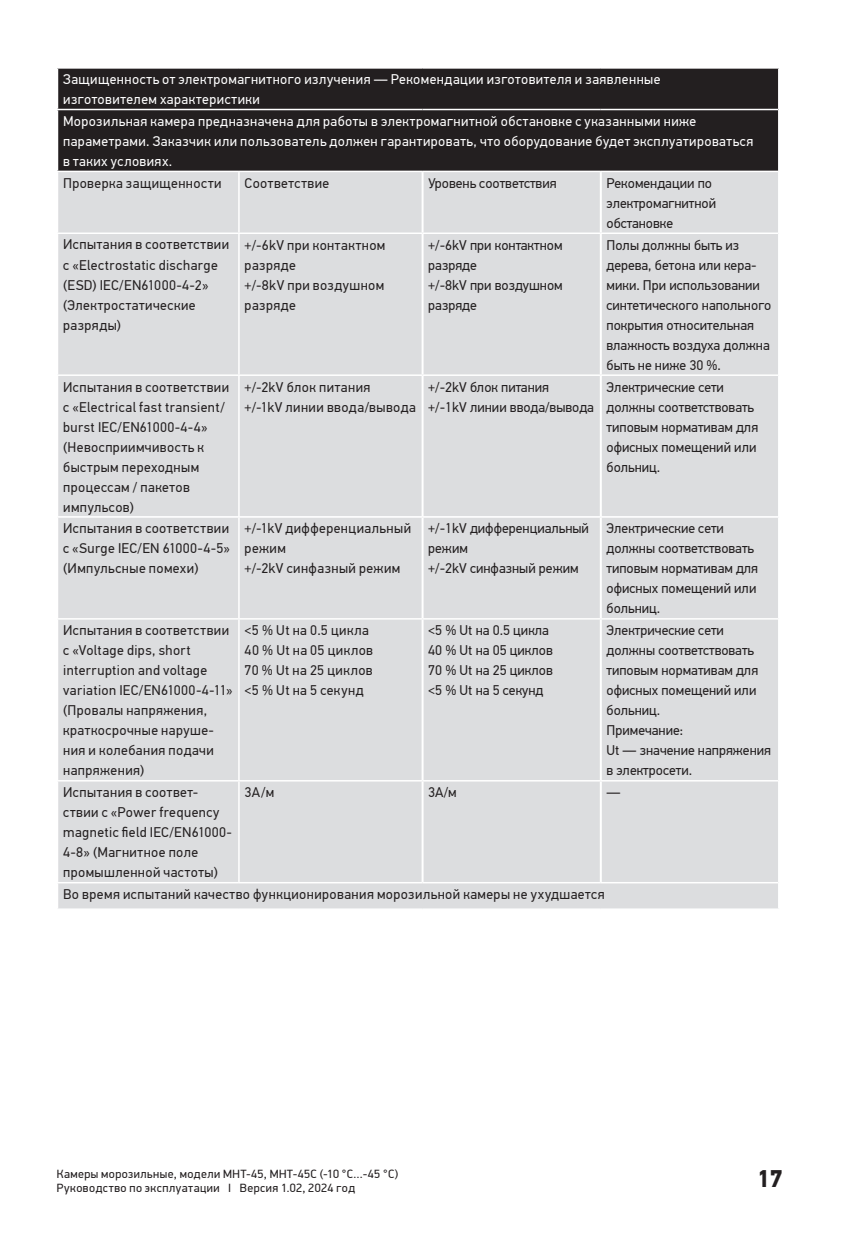
<style>
.page{position:relative;width:868px;height:1248px;background:#fff}
.page>*{position:absolute;margin:0;border:0;box-sizing:border-box;transform-origin:0 0}
.t1{font:700 24px "PF Din Text Pro";color:#231f20}
.t2{font:14px/20px "PF Din Text Pro";letter-spacing:.02em;color:#231f20}
.t3{font:14px/20px "PF Din Text Pro";color:#231f20}
.t4{font:14px/20px "PF Din Text Pro";letter-spacing:.03em;color:#fff}
.t5{font:12px/14px "PF Din Display Pro";letter-spacing:.035em;color:#231f20}
</style>
<div class="page">
<div style="left:57px;top:68px;width:722px;height:41px;background:#231f20"></div>
<div style="left:57px;top:109px;width:722px;height:62px;background:#231f20"></div>
<div style="left:58px;top:172px;width:720px;height:344px;background:#dcdddf"></div>
<hr style="left:57px;top:67px;width:182px;height:2px;background:#fff">
<hr style="left:239px;top:67px;width:183px;height:2px;background:#fff">
<hr style="left:422px;top:67px;width:178px;height:2px;background:#fff">
<hr style="left:600px;top:67px;width:180px;height:2px;background:#fff">
<hr style="left:778px;top:69px;width:2px;height:40px;background:#fff">
<hr style="left:778px;top:109px;width:2px;height:62px;background:#fff">
<hr style="left:421px;top:172px;width:2px;height:60px;background:#fff">
<hr style="left:599px;top:172px;width:2px;height:60px;background:#fff">
<hr style="left:421px;top:234px;width:2px;height:140px;background:#fff">
<hr style="left:599px;top:234px;width:2px;height:140px;background:#fff">
<hr style="left:421px;top:376px;width:2px;height:140px;background:#fff">
<hr style="left:599px;top:376px;width:2px;height:140px;background:#fff">
<hr style="left:57px;top:69px;width:1px;height:40px;background:#fff">
<hr style="left:57px;top:109px;width:182px;height:1px;background:#fff">
<hr style="left:57px;top:110px;width:1px;height:61px;background:#fff">
<hr style="left:239px;top:109px;width:183px;height:1px;background:#fff">
<hr style="left:422px;top:109px;width:178px;height:1px;background:#fff">
<hr style="left:600px;top:109px;width:178px;height:1px;background:#fff">
<hr style="left:238px;top:172px;width:2px;height:60px;background:#fff">
<hr style="left:57px;top:232px;width:182px;height:2px;background:#fff">
<hr style="left:239px;top:232px;width:183px;height:2px;background:#fff">
<hr style="left:238px;top:234px;width:2px;height:140px;background:#fff">
<hr style="left:422px;top:232px;width:178px;height:2px;background:#fff">
<hr style="left:600px;top:232px;width:178px;height:2px;background:#fff">
<hr style="left:57px;top:374px;width:182px;height:2px;background:#fff">
<hr style="left:239px;top:374px;width:183px;height:2px;background:#fff">
<hr style="left:238px;top:376px;width:2px;height:140px;background:#fff">
<hr style="left:422px;top:374px;width:178px;height:2px;background:#fff">
<hr style="left:600px;top:374px;width:178px;height:2px;background:#fff">
<div style="left:58px;top:518px;width:720px;height:390px;background:#dcdddf"></div>
<hr style="left:238px;top:517px;width:2px;height:101px;background:#fff">
<hr style="left:57px;top:618px;width:182px;height:1px;background:#fff">
<hr style="left:239px;top:618px;width:183px;height:1px;background:#fff">
<hr style="left:238px;top:619px;width:2px;height:161px;background:#fff">
<hr style="left:422px;top:618px;width:178px;height:1px;background:#fff">
<hr style="left:600px;top:618px;width:178px;height:1px;background:#fff">
<hr style="left:57px;top:780px;width:182px;height:1px;background:#fff">
<hr style="left:239px;top:780px;width:183px;height:1px;background:#fff">
<hr style="left:238px;top:781px;width:2px;height:100px;background:#fff">
<hr style="left:422px;top:780px;width:178px;height:1px;background:#fff">
<hr style="left:600px;top:780px;width:178px;height:1px;background:#fff">
<hr style="left:57px;top:881px;width:182px;height:2px;background:#fff">
<hr style="left:239px;top:881px;width:183px;height:2px;background:#fff">
<hr style="left:422px;top:881px;width:178px;height:2px;background:#fff">
<hr style="left:600px;top:881px;width:178px;height:2px;background:#fff">
<hr style="left:421px;top:517px;width:2px;height:101px;background:#fff">
<hr style="left:599px;top:517px;width:2px;height:101px;background:#fff">
<hr style="left:421px;top:619px;width:2px;height:161px;background:#fff">
<hr style="left:599px;top:619px;width:2px;height:161px;background:#fff">
<hr style="left:421px;top:781px;width:2px;height:100px;background:#fff">
<hr style="left:599px;top:781px;width:2px;height:100px;background:#fff">
<p class="t4" style="left:63px;top:69px;width:599px">Защищенность от электромагнитного излучения — Рекомендации изготовителя и заявленные изготовителем характеристики</p>
<p class="t4" style="left:63px;top:111px;width:691px">Морозильная камера предназначена для работы в электромагнитной обстановке с указанными ниже параметрами. Заказчик или пользователь должен гарантировать, что оборудование будет эксплуатироваться в таких условиях.</p>
<p class="t2" style="left:63px;top:173px;width:160px">Проверка защищенности</p>
<p class="t2" style="left:244px;top:173px;width:86px">Соответствие</p>
<p class="t3" style="left:428px;top:173px;width:130px">Уровень соответствия</p>
<p class="t3" style="left:606px;top:173px;width:111px">Рекомендации по электромагнитной обстановке</p>
<p class="t2" style="left:63px;top:235px;width:167px">Испытания в соответствии с «Electrostatic discharge (ESD) IEC/EN61000-4-2» (Электростатические разряды)</p>
<p class="t2" style="left:244px;top:235px;width:142px">+/-6kV при контактном разряде<br>+/-8kV при воздушном разряде</p>
<p class="t3" style="left:428px;top:235px;width:136px">+/-6kV при контактном разряде<br>+/-8kV при воздушном разряде</p>
<p class="t3" style="left:606px;top:235px;width:166px">Полы должны быть из дерева, бетона или кера&shy;мики. При использовании синтетического напольного покрытия относительная влажность воздуха должна быть не ниже 30 %.</p>
<p class="t2" style="left:63px;top:377px;width:167px">Испытания в соответствии с «Electrical fast transient/ burst IEC/EN61000-4-4» (Невосприимчивость к быстрым переходным процессам / пакетов импульсов)</p>
<p class="t2" style="left:244px;top:377px;width:173px">+/-2kV блок питания<br>+/-1kV линии ввода/вывода</p>
<p class="t3" style="left:428px;top:377px;width:167px">+/-2kV блок питания<br>+/-1kV линии ввода/вывода</p>
<p class="t3" style="left:606px;top:377px;width:153px">Электрические сети должны соответствовать типовым нормативам для офисных помещений или больниц.</p>
<p class="t2" style="left:63px;top:518px;width:168px;text-align:justify">Испытания в соответствии с «Surge IEC/EN 61000-4-5» (Импульсные помехи)</p>
<p class="t2" style="left:244px;top:518px;width:168px">+/-1kV дифференциальный режим<br>+/-2kV синфазный режим</p>
<p class="t3" style="left:428px;top:518px;width:162px">+/-1kV дифференциальный режим<br>+/-2kV синфазный режим</p>
<p class="t3" style="left:606px;top:518px;width:153px">Электрические сети должны соответствовать типовым нормативам для офисных помещений или больниц.</p>
<p class="t2" style="left:63px;top:620px;width:171px">Испытания в соответствии с «Voltage dips, short interruption and voltage variation IEC/EN61000-4-11» (Провалы напряжения, краткосрочные наруше&shy;ния и колебания подачи напряжения)</p>
<p class="t2" style="left:244px;top:620px;width:130px">&lt;5 % Ut на 0.5 цикла<br>40 % Ut на 05 циклов<br>70 % Ut на 25 циклов &lt;5 % Ut на 5 секунд</p>
<p class="t3" style="left:428px;top:620px;width:126px">&lt;5 % Ut на 0.5 цикла<br>40 % Ut на 05 циклов<br>70 % Ut на 25 циклов &lt;5 % Ut на 5 секунд</p>
<p class="t3" style="left:606px;top:620px;width:166px">Электрические сети должны соответствовать типовым нормативам для офисных помещений или больниц.<br>Примечание:<br>Ut — значение напряжения в электросети.</p>
<p class="t2" style="left:63px;top:782px;width:170px">Испытания в соответ&shy;ствии с «Power frequency magnetic field IEC/EN61000-<br>4-8» (Магнитное поле промышленной частоты)</p>
<p class="t2" style="left:244px;top:782px;width:31px">3A/м</p>
<p class="t2" style="left:428px;top:782px;width:30px">3A/м</p>
<p class="t2" style="left:606px;top:782px;width:15px">—</p>
<p class="t2" style="left:63px;top:884px;width:543px">Во время испытаний качество функционирования морозильной камеры не ухудшается</p>
<p class="t5" style="left:57px;top:1167px;width:343px">Камеры морозильные, модели МНТ-45, МНТ-45С (-10 °С…-45 °С)<br>Руководство по эксплуатации I Версия 1.02, 2024 год</p>
<h1 class="t1" style="left:756px;top:1163px;width:28px">17</h1>
</div>
